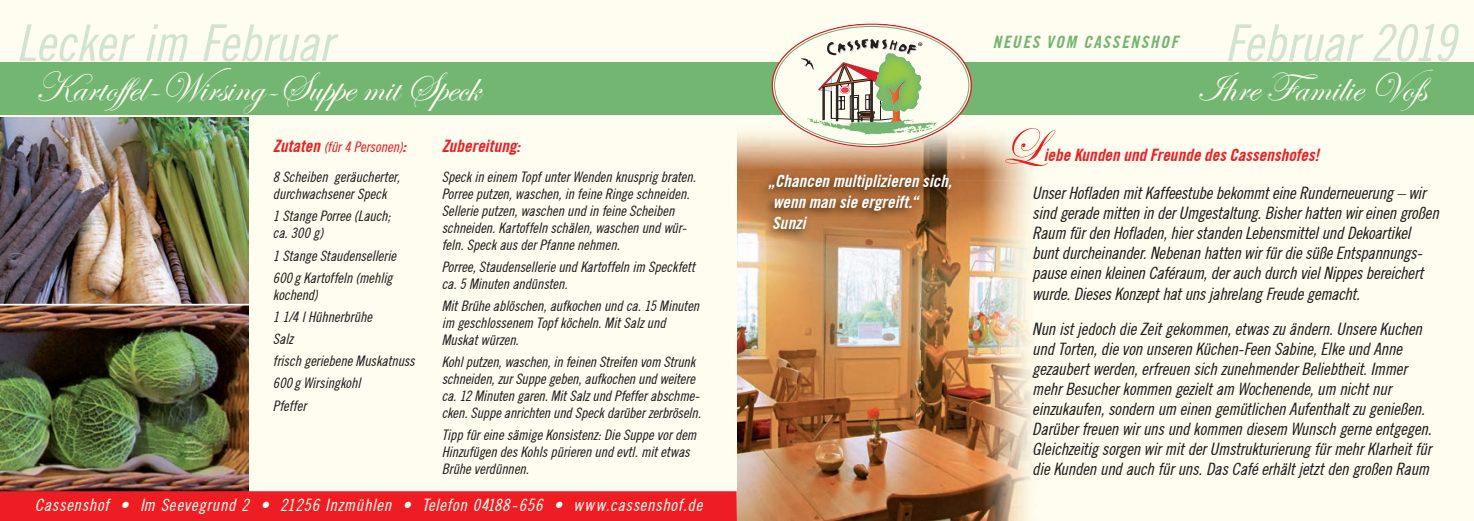
<style>
.page{position:relative;width:1474px;height:521px;background:#fff}
.page>*{position:absolute;margin:0;border:0;box-sizing:border-box;transform-origin:0 0}
.t1{font:52.5px "Tradition Condensed Normal";color:#d2e4ce}
.t2{font:52.5px "Edwardian Script ITC";color:#ee1d23}
.t3{font:42px "Edwardian Script ITC";color:#fcfcee}
.t4{font:42px "Edwardian Script ITC";color:#fffdf0}
.t5{font:17.5px/20.1px "Tradition Condensed Normal";letter-spacing:-.01em;color:#231f20}
.t6{font:17.5px "Tradition Condensed Normal";letter-spacing:.04em;color:#fffdf0}
.t7{font:700 condensed 17.5px/21px "Tradition";letter-spacing:.01em;color:#fff}
.t8{font:700 condensed 17.5px "Tradition";letter-spacing:.01em;color:#ee1d23}
.t9{font:700 condensed 17.5px "Tradition";letter-spacing:.11em;color:#72b672}
.t10{font:14.88px/17px "Tradition Condensed Normal";letter-spacing:-.005em;color:#231f20}
.t11{font:14.88px "Tradition Condensed Normal";letter-spacing:.005em;color:#ee1d23}
.s1{font-family:"Tradition";font-weight:700;font-stretch:condensed;font-size:17.5px}
</style>
<div class="page">
<div style="left:0;top:0;width:1473px;height:521px;background:#fffdf0"></div>
<img style="left:0;top:118px;width:248px;height:373px">
<img style="left:737px;top:132px;width:295px;height:48px">
<img style="left:737px;top:180px;width:60px;height:284px">
<img style="left:920px;top:180px;width:114px;height:341px">
<img style="left:797px;top:240px;width:123px;height:224px">
<img style="left:737px;top:464px;width:183px;height:57px">
<div style="left:0;top:63px;width:1473px;height:52px;background:#72b672"></div>
<svg style="left:773px;top:26px;width:196px;height:119px"></svg>
<img style="left:875px;top:53px;width:46px;height:58px">
<div style="left:0;top:491px;width:737px;height:30px;background:#ee1d23"></div>
<img style="left:758px;top:170px;width:198px;height:70px">
<hr style="left:0;top:304px;width:254px;height:1px;background:#fffdf0">
<h1 class="t1" style="left:16px;top:13px;width:318px">Lecker im Februar</h1>
<h1 class="t1" style="left:1224px;top:13px;width:232px">Februar 2019</h1>
<p class="t9" style="left:992px;top:32px;width:187px">NEUES VOM CASSENSHOF</p>
<h2 class="t3" style="left:35px;top:64px;width:446px">Kartoffel-Wirsing-Suppe mit Speck</h2>
<h2 class="t4" style="left:1196px;top:64px;width:238px">Ihre Familie Voß</h2>
<p class="t11" style="left:273px;top:138px;width:135px"><span class="s1">Zutaten</span> (für 4 Personen)<span class="s1">:</span></p>
<p class="t8" style="left:441px;top:135px;width:80px">Zubereitung:</p>
<p class="t10" style="left:441px;top:169px;width:256px">Speck in einem Topf unter Wenden knusprig braten.<br>Porree putzen, waschen, in feine Ringe schneiden.<br>Sellerie putzen, waschen und in feine Scheiben schneiden. Kartoffeln schälen, waschen und wür&shy;feln. Speck aus der Pfanne nehmen.</p>
<p class="t10" style="left:441px;top:258px;width:255px">Porree, Staudensellerie und Kartoffeln im Speckfett ca. 5 Minuten andünsten.</p>
<p class="t10" style="left:441px;top:297px;width:259px">Mit Brühe ablöschen, aufkochen und ca. 15 Minuten im geschlossenem Topf köcheln. Mit Salz und<br>Muskat würzen.</p>
<p class="t10" style="left:441px;top:353px;width:261px">Kohl putzen, waschen, in feinen Streifen vom Strunk schneiden, zur Suppe geben, aufkochen und weitere ca. 12 Minuten garen. Mit Salz und Pfeffer abschme&shy;cken. Suppe anrichten und Speck darüber zerbröseln.</p>
<p class="t10" style="left:441px;top:426px;width:256px">Tipp für eine sämige Konsistenz: Die Suppe vor dem<br>Hinzufügen des Kohls pürieren und evtl. mit etwas<br>Brühe verdünnen.</p>
<p class="t10" style="left:273px;top:169px;width:128px">8 Scheiben geräucherter, durchwachsener Speck</p>
<p class="t10" style="left:273px;top:208px;width:119px">1 Stange Porree (Lauch; ca. 300 g)</p>
<p class="t10" style="left:273px;top:244px;width:125px;line-height:22.2px">1 Stange Staudensellerie<br>600 g Kartoffeln (mehlig</p>
<p class="t10" style="left:273px;top:283px;width:143px;line-height:22.2px">kochend)<br>1 1/4 l Hühnerbrühe<br>Salz<br>frisch geriebene Muskatnuss<br>600 g Wirsingkohl<br>Pfeffer</p>
<p class="t6" style="left:35px;top:495px;width:669px">Cassenshof • Im Seevegrund 2 • 21256 Inzmühlen • Telefon 04188-656 • www.cassenshof.de</p>
<p class="t7" style="left:767px;top:171px;width:186px">„Chancen multiplizieren sich, wenn man sie ergreift.“<br>Sunzi</p>
<h1 class="t2" style="left:1000px;top:119px;width:41px">L</h1>
<p class="t8" style="left:1043px;top:145px;width:277px">iebe Kunden und Freunde des Cassenshofes!</p>
<p class="t5" style="left:1032px;top:183px;width:408px">Unser Hofladen mit Kaffeestube bekommt eine Runderneuerung – wir sind gerade mitten in der Umgestaltung. Bisher hatten wir einen großen Raum für den Hofladen, hier standen Lebensmittel und Dekoartikel bunt durcheinander. Nebenan hatten wir für die süße Entspannungs&shy;pause einen kleinen Caféraum, der auch durch viel Nippes bereichert wurde. Dieses Konzept hat uns jahrelang Freude gemacht.</p>
<p class="t5" style="left:1032px;top:318px;width:401px">Nun ist jedoch die Zeit gekommen, etwas zu ändern. Unsere Kuchen und Torten, die von unseren Küchen-Feen Sabine, Elke und Anne gezaubert werden, erfreuen sich zunehmender Beliebtheit. Immer mehr Besucher kommen gezielt am Wochenende, um nicht nur einzukaufen, sondern um einen gemütlichen Aufenthalt zu genießen.<br>Darüber freuen wir uns und kommen diesem Wunsch gerne entgegen.<br>Gleichzeitig sorgen wir mit der Umstrukturierung für mehr Klarheit für die Kunden und auch für uns. Das Café erhält jetzt den großen Raum</p>
</div>
